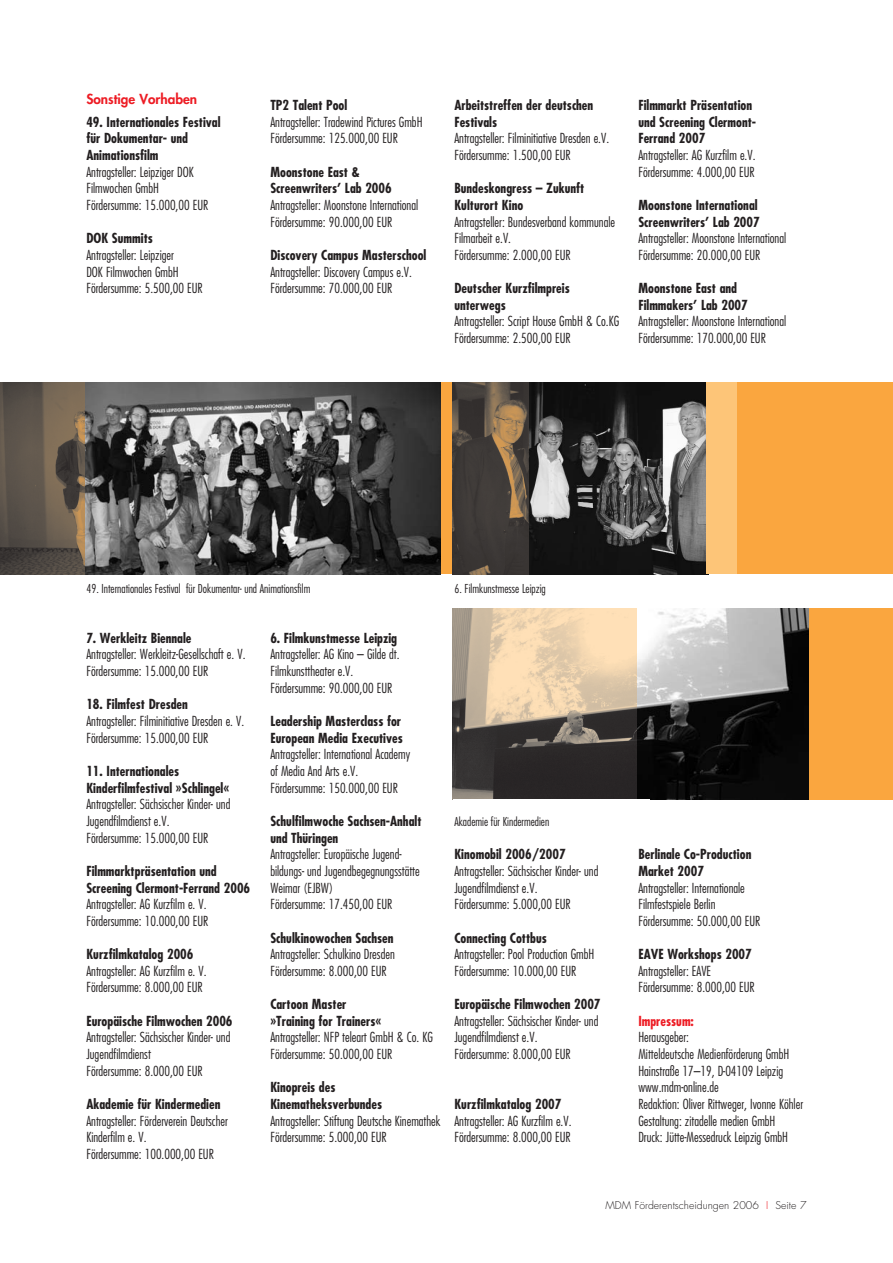
<style>
.page{position:relative;width:893px;height:1263px;background:#fff}
.page>*{position:absolute;margin:0;border:0;box-sizing:border-box;transform-origin:0 0}
.t1{font:300 condensed 13.5px/16.6px "Futura";color:#231f20}
.t2{font:700 condensed 13.5px/16.6px "Futura";color:#231f20}
.t3{font:800 13.5px "Futura";color:#ed1c24}
.t4{font:700 condensed 13.5px "Futura";color:#ed1c24}
.t5{font:300 condensed 12px "Futura";color:#231f20}
.t6{font:300 10.5px "Futura";color:#231f20}
.s1{color:#ed1c24}
</style>
<div class="page">
<div style="left:0;top:383px;width:892px;height:191px;background:#faa63f"></div>
<img style="left:85px;top:383px;width:355px;height:191px">
<img style="left:0;top:383px;width:85px;height:191px">
<img style="left:528px;top:383px;width:178px;height:191px">
<img style="left:453px;top:383px;width:75px;height:191px">
<div style="left:706px;top:383px;width:31px;height:191px;background:#fdc578"></div>
<div style="left:453px;top:608px;width:439px;height:191px;background:#faa63f"></div>
<img style="left:637px;top:608px;width:171px;height:191px">
<img style="left:453px;top:608px;width:184px;height:191px">
<p class="t3" style="left:86px;top:93px;width:112px">Sonstige Vorhaben</p>
<p class="t2" style="left:86px;top:115px;width:136px">49. Internationales Festival für Dokumentar- und<br>Animationsfilm</p>
<p class="t1" style="left:86px;top:164px;width:123px">Antragsteller: Leipziger DOK<br>Filmwochen GmbH<br>Fördersumme: 15.000,00 EUR</p>
<p class="t2" style="left:86px;top:231px;width:68px">DOK Summits</p>
<p class="t1" style="left:86px;top:247px;width:118px">Antragsteller: Leipziger<br>DOK Filmwochen GmbH<br>Fördersumme: 5.500,00 EUR</p>
<p class="t2" style="left:270px;top:98px;width:78px">TP2 Talent Pool</p>
<p class="t1" style="left:270px;top:114px;width:154px">Antragsteller: Tradewind Pictures GmbH<br>Fördersumme: 125.000,00 EUR</p>
<p class="t2" style="left:270px;top:165px;width:123px">Moonstone East &amp;<br>Screenwriters’ Lab 2006</p>
<p class="t1" style="left:270px;top:198px;width:149px">Antragsteller: Moonstone International<br>Fördersumme: 90.000,00 EUR</p>
<p class="t2" style="left:270px;top:248px;width:158px">Discovery Campus Masterschool</p>
<p class="t1" style="left:270px;top:264px;width:143px">Antragsteller: Discovery Campus e.V.<br>Fördersumme: 70.000,00 EUR</p>
<p class="t2" style="left:454px;top:98px;width:140px">Arbeitstreffen der deutschen<br>Festivals</p>
<p class="t1" style="left:454px;top:131px;width:156px">Antragsteller: Filminitiative Dresden e.V.<br>Fördersumme: 1.500,00 EUR</p>
<p class="t2" style="left:454px;top:181px;width:131px">Bundeskongress – Zukunft<br>Kulturort Kino</p>
<p class="t1" style="left:454px;top:214px;width:162px">Antragsteller: Bundesverband kommunale<br>Filmarbeit e.V.<br>Fördersumme: 2.000,00 EUR</p>
<p class="t2" style="left:454px;top:281px;width:117px">Deutscher Kurzfilmpreis unterwegs</p>
<p class="t1" style="left:454px;top:314px;width:166px">Antragsteller: Script House GmbH &amp; Co.KG<br>Fördersumme: 2.500,00 EUR</p>
<p class="t2" style="left:638px;top:98px;width:119px">Filmmarkt Präsentation und Screening Clermont-<br>Ferrand 2007</p>
<p class="t1" style="left:638px;top:148px;width:119px">Antragsteller: AG Kurzfilm e.V.<br>Fördersumme: 4.000,00 EUR</p>
<p class="t2" style="left:638px;top:198px;width:123px">Moonstone International<br>Screenwriters’ Lab 2007</p>
<p class="t1" style="left:638px;top:231px;width:149px">Antragsteller: Moonstone International<br>Fördersumme: 20.000,00 EUR</p>
<p class="t2" style="left:638px;top:281px;width:111px">Moonstone East and<br>Filmmakers’ Lab 2007</p>
<p class="t1" style="left:638px;top:314px;width:149px">Antragsteller: Moonstone International<br>Fördersumme: 170.000,00 EUR</p>
<p class="t5" style="left:86px;top:583px;width:225px">49. Internationales Festival für Dokumentar- und Animationsfilm</p>
<p class="t5" style="left:454px;top:583px;width:93px">6. Filmkunstmesse Leipzig</p>
<p class="t2" style="left:86px;top:631px;width:107px">7. Werkleitz Biennale</p>
<p class="t1" style="left:86px;top:647px;width:161px">Antragsteller: Werkleitz-Gesellschaft e. V.<br>Fördersumme: 15.000,00 EUR</p>
<p class="t2" style="left:86px;top:697px;width:103px">18. Filmfest Dresden</p>
<p class="t1" style="left:86px;top:714px;width:159px">Antragsteller: Filminitiative Dresden e. V.<br>Fördersumme: 15.000,00 EUR</p>
<p class="t2" style="left:86px;top:764px;width:144px">11. Internationales<br>Kinderfilmfestival »Schlingel«</p>
<p class="t1" style="left:86px;top:797px;width:145px">Antragsteller: Sächsischer Kinder- und<br>Jugendfilmdienst e.V.<br>Fördersumme: 15.000,00 EUR</p>
<p class="t2" style="left:86px;top:864px;width:165px">Filmmarktpräsentation und<br>Screening Clermont-Ferrand 2006</p>
<p class="t1" style="left:86px;top:897px;width:123px">Antragsteller: AG Kurzfilm e. V.<br>Fördersumme: 10.000,00 EUR</p>
<p class="t2" style="left:86px;top:947px;width:109px">Kurzfilmkatalog 2006</p>
<p class="t1" style="left:86px;top:963px;width:122px">Antragsteller: AG Kurzfilm e. V.<br>Fördersumme: 8.000,00 EUR</p>
<p class="t2" style="left:86px;top:1014px;width:148px">Europäische Filmwochen 2006</p>
<p class="t1" style="left:86px;top:1030px;width:145px">Antragsteller: Sächsischer Kinder- und<br>Jugendfilmdienst<br>Fördersumme: 8.000,00 EUR</p>
<p class="t2" style="left:86px;top:1097px;width:135px">Akademie für Kindermedien</p>
<p class="t1" style="left:86px;top:1113px;width:143px">Antragsteller: Förderverein Deutscher<br>Kinderfilm e. V.<br>Fördersumme: 100.000,00 EUR</p>
<p class="t2" style="left:270px;top:631px;width:128px">6. Filmkunstmesse Leipzig</p>
<p class="t1" style="left:270px;top:647px;width:131px">Antragsteller: AG Kino – Gilde dt.<br>Filmkunsttheater e.V.<br>Fördersumme: 90.000,00 EUR</p>
<p class="t2" style="left:270px;top:714px;width:134px">Leadership Masterclass for<br>European Media Executives</p>
<p class="t1" style="left:270px;top:747px;width:141px">Antragsteller: International Academy of Media And Arts e.V.<br>Fördersumme: 150.000,00 EUR</p>
<p class="t2" style="left:270px;top:814px;width:153px">Schulfilmwoche Sachsen-Anhalt und Thüringen</p>
<p class="t1" style="left:270px;top:847px;width:151px">Antragsteller: Europäische Jugend&shy;bildungs- und Jugendbegegnungsstätte<br>Weimar (EJBW)<br>Fördersumme: 17.450,00 EUR</p>
<p class="t2" style="left:270px;top:930px;width:125px">Schulkinowochen Sachsen</p>
<p class="t1" style="left:270px;top:947px;width:126px">Antragsteller: Schulkino Dresden<br>Fördersumme: 8.000,00 EUR</p>
<p class="t2" style="left:270px;top:997px;width:112px">Cartoon Master »Training for Trainers«</p>
<p class="t1" style="left:270px;top:1030px;width:164px">Antragsteller: NFP teleart GmbH &amp; Co. KG<br>Fördersumme: 50.000,00 EUR</p>
<p class="t2" style="left:270px;top:1080px;width:113px">Kinopreis des<br>Kinematheksverbundes</p>
<p class="t1" style="left:270px;top:1113px;width:172px">Antragsteller: Stiftung Deutsche Kinemathek<br>Fördersumme: 5.000,00 EUR</p>
<p class="t5" style="left:454px;top:816px;width:96px">Akademie für Kindermedien</p>
<p class="t2" style="left:454px;top:847px;width:113px">Kinomobil 2006/2007</p>
<p class="t1" style="left:454px;top:864px;width:145px">Antragsteller: Sächsischer Kinder- und<br>Jugendfilmdienst e.V.<br>Fördersumme: 5.000,00 EUR</p>
<p class="t2" style="left:454px;top:930px;width:94px">Connecting Cottbus</p>
<p class="t1" style="left:454px;top:947px;width:141px">Antragsteller: Pool Production GmbH<br>Fördersumme: 10.000,00 EUR</p>
<p class="t2" style="left:454px;top:997px;width:148px">Europäische Filmwochen 2007</p>
<p class="t1" style="left:454px;top:1013px;width:145px">Antragsteller: Sächsischer Kinder- und<br>Jugendfilmdienst e.V.<br>Fördersumme: 8.000,00 EUR</p>
<p class="t2" style="left:454px;top:1097px;width:109px">Kurzfilmkatalog 2007</p>
<p class="t1" style="left:454px;top:1113px;width:119px">Antragsteller: AG Kurzfilm e.V.<br>Fördersumme: 8.000,00 EUR</p>
<p class="t2" style="left:638px;top:847px;width:114px">Berlinale Co-Production<br>Market 2007</p>
<p class="t1" style="left:638px;top:880px;width:123px">Antragsteller: Internationale<br>Filmfestspiele Berlin<br>Fördersumme: 50.000,00 EUR</p>
<p class="t2" style="left:638px;top:947px;width:115px">EAVE Workshops 2007</p>
<p class="t1" style="left:638px;top:963px;width:118px">Antragsteller: EAVE<br>Fördersumme: 8.000,00 EUR</p>
<p class="t4" style="left:638px;top:1015px;width:57px">Impressum:</p>
<p class="t1" style="left:638px;top:1030px;width:166px">Herausgeber:<br>Mitteldeutsche Medienförderung GmbH<br>Hainstraße 17–19, D-04109 Leipzig www.mdm-online.de<br>Redaktion: Oliver Rittweger, Ivonne Köhler<br>Gestaltung: zitadelle medien GmbH<br>Druck: Jütte-Messedruck Leipzig GmbH</p>
<p class="t6" style="left:605px;top:1201px;width:203px">MDM Förderentscheidungen 2006 <span class="s1">I</span> Seite 7</p>
</div>
